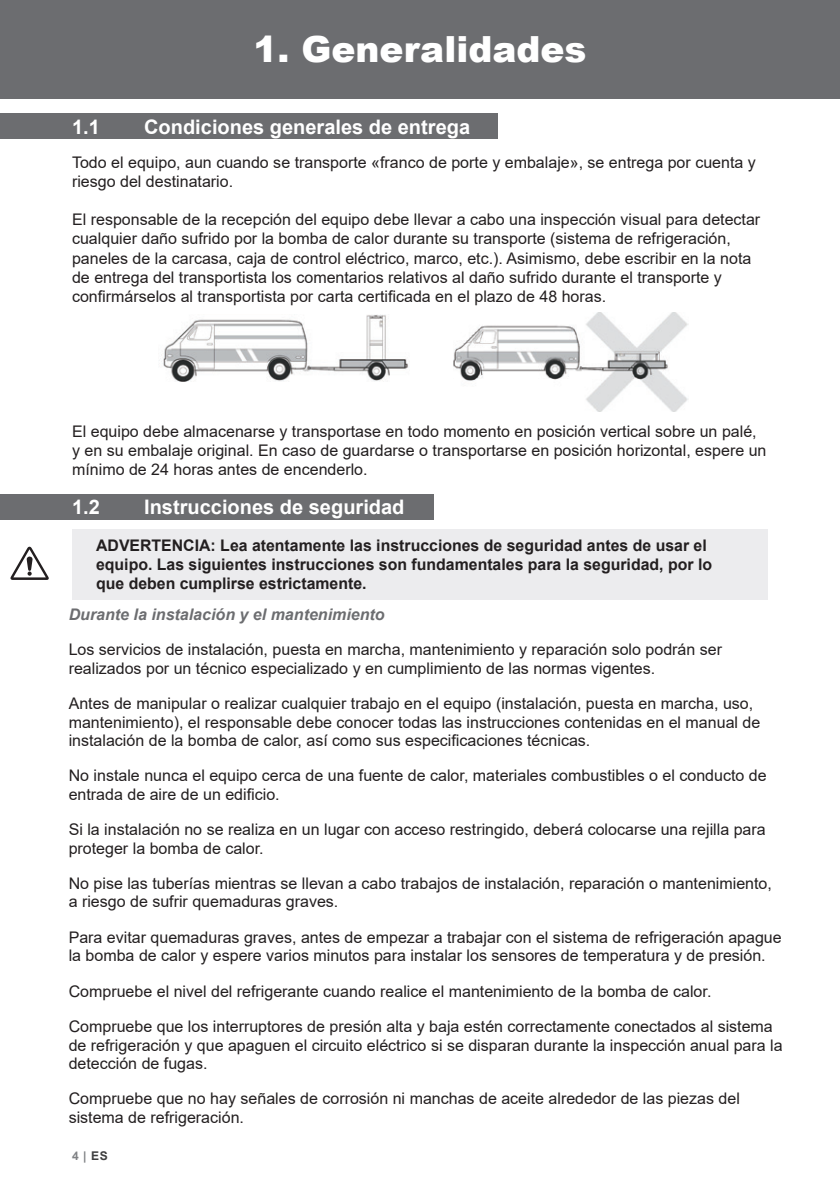
<style>
.page{position:relative;width:840px;height:1191px;background:#fff}
.page>*{position:absolute;margin:0;border:0;box-sizing:border-box;transform-origin:0 0}
.TITRE_Black{font:900 36px "Arial";color:#fff}
.t1{font:700 20px "Arial";color:#fff}
.t2{font:16px/18.4px "Arial";color:#231f20}
.t3{font:700 16px/19.2px "Arial";color:#231f20}
.t4{font:italic 700 16px "Arial";color:#6c6d70}
.t5{font:700 12px "Arial";color:#808285}
.s1{color:#3e3e3f}
</style>
<div class="page">
<div style="left:0;top:0;width:839px;height:98px;background:#6c6d70"></div>
<div style="left:0;top:494px;width:433px;height:25px;background:#6c6d70"></div>
<div style="left:0;top:114px;width:497px;height:25px;background:#6c6d70"></div>
<img style="left:453px;top:312px;width:234px;height:100px">
<img style="left:163px;top:315px;width:246px;height:67px">
<div style="left:72px;top:529px;width:695px;height:70px;background:#ececee"></div>
<svg style="left:10px;top:546px;width:39px;height:34px"></svg>
<p class="TITRE_Black" style="left:253px;top:23px;width:334px">1. Generalidades</p>
<p class="t1" style="left:72px;top:113px;width:29px">1.1</p>
<p class="t1" style="left:144px;top:113px;width:327px">Condiciones generales de entrega</p>
<p class="t2" style="left:72px;top:152px;width:685px;line-height:19.2px">Todo el equipo, aun cuando se transporte «franco de porte y embalaje», se entrega por cuenta y riesgo del destinatario.</p>
<p class="t2" style="left:72px;top:210px;width:689px;line-height:19.2px">El responsable de la recepción del equipo debe llevar a cabo una inspección visual para detectar cualquier daño sufrido por la bomba de calor durante su transporte (sistema de refrigeración, paneles de la carcasa, caja de control eléctrico, marco, etc.). Asimismo, debe escribir en la nota de entrega del transportista los comentarios relativos al daño sufrido durante el transporte y confirmárselos al transportista por carta certificada en el plazo de 48 horas.</p>
<p class="t2" style="left:72px;top:421px;width:695px;line-height:19.2px">El equipo debe almacenarse y transportase en todo momento en posición vertical sobre un palé, y en su embalaje original. En caso de guardarse o transportarse en posición horizontal, espere un mínimo de 24 horas antes de encenderlo.</p>
<p class="t1" style="left:72px;top:493px;width:29px">1.2</p>
<p class="t1" style="left:144px;top:493px;width:262px">Instrucciones de seguridad</p>
<p class="t3" style="left:96px;top:536px;width:617px">ADVERTENCIA: Lea atentamente las instrucciones de seguridad antes de usar el equipo. Las siguientes instrucciones son fundamentales para la seguridad, por lo que deben cumplirse estrictamente.</p>
<p class="t4" style="left:69px;top:603px;width:317px">Durante la instalación y el mantenimiento</p>
<p class="t2" style="left:69px;top:640px;width:654px">Los servicios de instalación, puesta en marcha, mantenimiento y reparación solo podrán ser realizados por un técnico especializado y en cumplimiento de las normas vigentes.</p>
<p class="t2" style="left:69px;top:694px;width:692px">Antes de manipular o realizar cualquier trabajo en el equipo (instalación, puesta en marcha, uso, mantenimiento), el responsable debe conocer todas las instrucciones contenidas en el manual de instalación de la bomba de calor, así como sus especificaciones técnicas.</p>
<p class="t2" style="left:69px;top:766px;width:699px">No instale nunca el equipo cerca de una fuente de calor, materiales combustibles o el conducto de entrada de aire de un edificio.</p>
<p class="t2" style="left:69px;top:820px;width:698px">Si la instalación no se realiza en un lugar con acceso restringido, deberá colocarse una rejilla para proteger la bomba de calor.</p>
<p class="t2" style="left:69px;top:874px;width:704px">No pise las tuberías mientras se llevan a cabo trabajos de instalación, reparación o mantenimiento, a riesgo de sufrir quemaduras graves.</p>
<p class="t2" style="left:69px;top:928px;width:714px">Para evitar quemaduras graves, antes de empezar a trabajar con el sistema de refrigeración apague la bomba de calor y espere varios minutos para instalar los sensores de temperatura y de presión.</p>
<p class="t2" style="left:69px;top:981px;width:644px">Compruebe el nivel del refrigerante cuando realice el mantenimiento de la bomba de calor.</p>
<p class="t2" style="left:69px;top:1017px;width:715px">Compruebe que los interruptores de presión alta y baja estén correctamente conectados al sistema de refrigeración y que apaguen el circuito eléctrico si se disparan durante la inspección anual para la detección de fugas.</p>
<p class="t2" style="left:69px;top:1089px;width:672px">Compruebe que no hay señales de corrosión ni manchas de aceite alrededor de las piezas del sistema de refrigeración.</p>
<p class="t5" style="left:72px;top:1147px;width:37px">4 | <span class="s1">ES</span></p>
</div>
